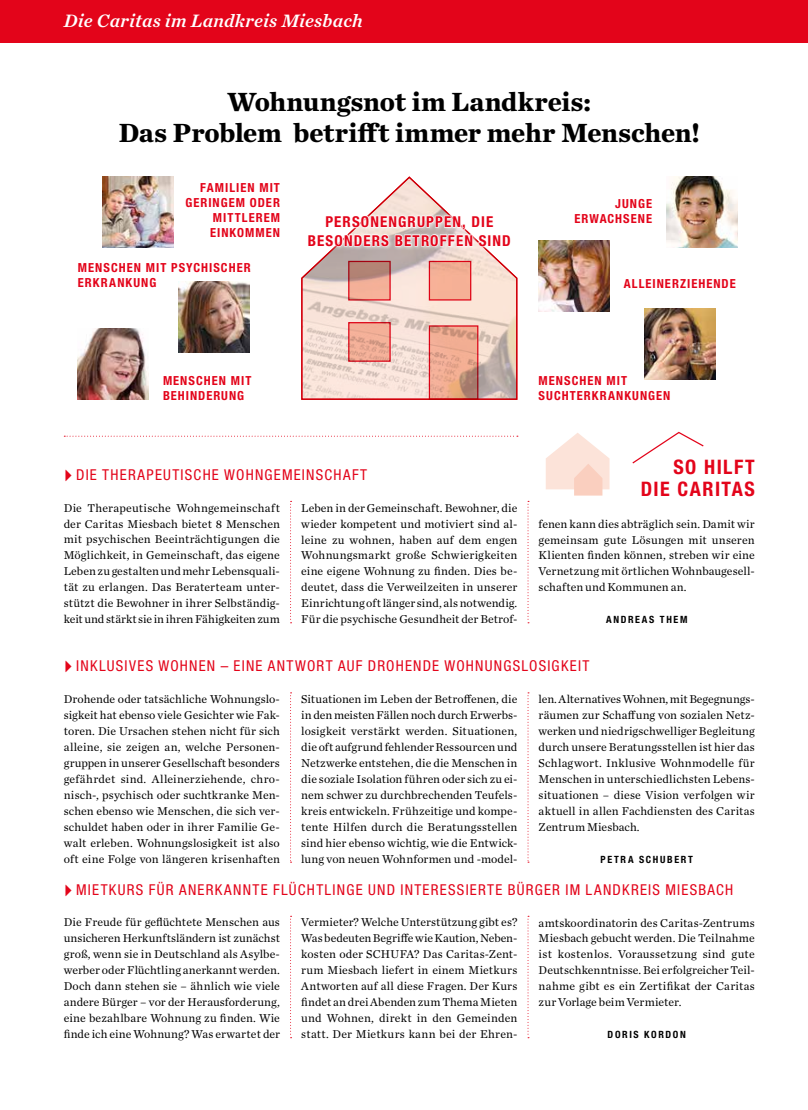
<style>
.page{position:relative;width:808px;height:1110px;background:#fff}
.page>*{position:absolute;margin:0;border:0;box-sizing:border-box;transform-origin:0 0}
.t1{font:700 27.5px/31.2px "Chronicle Text G1";letter-spacing:-.01em;color:#000;text-align:center}
.t2{font:700 condensed 20px/21.2px "Helvetica Neue LT Std";letter-spacing:.07em;color:#e3041a;text-align:right}
.t3{font:italic 18.75px "Chronicle Text G1 Semi";letter-spacing:.015em;color:#fff}
.t4{font:condensed 15px "Helvetica Neue LT Std";letter-spacing:.08em;color:#e3041a}
.t5{font:700 condensed 15px/18.8px "Helvetica Neue LT Std";letter-spacing:.075em;color:#e3041a;text-align:center}
.t6{font:700 condensed 12.5px/15px "Helvetica Neue LT Std";letter-spacing:.08em;color:#e3041a}
.t7{font:11.88px/16px "Chronicle Text G1";letter-spacing:.005em;color:#000;text-align:justify}
.t8{font:700 condensed 10px "Helvetica Neue LT Std";letter-spacing:.165em;color:#000}
.s1{font-family:"Chronicle Text G1";font-stretch:normal}
</style>
<div class="page">
<div style="left:0;top:0;width:808px;height:43px;background:#e3041a"></div>
<svg style="left:290px;top:500px;width:2px;height:123px"></svg>
<svg style="left:290px;top:692px;width:2px;height:170px"></svg>
<svg style="left:290px;top:915px;width:2px;height:120px"></svg>
<svg style="left:527px;top:500px;width:2px;height:123px"></svg>
<svg style="left:527px;top:692px;width:2px;height:170px"></svg>
<svg style="left:527px;top:915px;width:2px;height:120px"></svg>
<svg style="left:632px;top:431px;width:72px;height:33px"></svg>
<svg style="left:546px;top:433px;width:63px;height:62px"></svg>
<img style="left:179px;top:282px;width:71px;height:71px">
<img style="left:103px;top:176px;width:71px;height:71px">
<img style="left:78px;top:329px;width:71px;height:71px">
<img style="left:539px;top:240px;width:70px;height:71px">
<img style="left:666px;top:176px;width:71px;height:71px">
<img style="left:645px;top:308px;width:71px;height:71px">
<svg style="left:301px;top:176px;width:217px;height:224px"></svg>
<svg style="left:348px;top:322px;width:43px;height:39px;background:#ea9a88"></svg>
<div style="left:429px;top:261px;width:42px;height:39px;background:#f5b096;border:1px solid #e3041a"></div>
<svg style="left:348px;top:261px;width:43px;height:39px;background:#d38c7d"></svg>
<svg style="left:429px;top:325px;width:49px;height:75px;background:#e09781"></svg>
<div style="left:305px;top:213px;width:210px;height:38px;background:#fff"></div>
<svg style="left:307px;top:212px;width:204px;height:38px"></svg>
<svg style="left:64px;top:435px;width:454px;height:1px"></svg>
<h3 class="t3" style="left:64px;top:6px;width:300px">Die Caritas im Landkreis Miesbach</h3>
<h1 class="t1" style="left:119px;top:84px;width:583px">Wohnungsnot im Landkreis:<br>Das Problem betrifft immer mehr Menschen!</h1>
<p class="t6" style="left:185px;top:180px;width:96px;text-align:right">FAMILIEN MIT<br>GERINGEM ODER<br>MITTLEREM<br>EINKOMMEN</p>
<p class="t6" style="left:78px;top:260px;width:174px">MENSCHEN MIT PSYCHISCHER<br>ERKRANKUNG</p>
<p class="t5" style="left:308px;top:212px;width:205px">PERSONENGRUPPEN, DIE<br>BESONDERS BETROFFEN SIND</p>
<p class="t6" style="left:574px;top:196px;width:79px;text-align:right">JUNGE<br>ERWACHSENE</p>
<p class="t6" style="left:624px;top:276px;width:113px">ALLEINERZIEHENDE</p>
<p class="t6" style="left:163px;top:372px;width:90px">MENSCHEN MIT<br>BEHINDERUNG</p>
<p class="t6" style="left:539px;top:372px;width:133px">MENSCHEN MIT<br>SUCHTERKRANKUNGEN</p>
<p class="t4" style="left:64px;top:466px;width:305px"><span class="s1">•</span> DIE THERAPEUTISCHE WOHNGEMEINSCHAFT</p>
<p class="t7" style="left:64px;top:499px;width:218px">Die Therapeutische Wohngemeinschaft der Caritas Miesbach bietet 8 Menschen mit psychischen Beeinträchtigungen die Möglichkeit, in Gemeinschaft, das eigene Leben zu gestalten und mehr Lebensquali&shy;tät zu erlangen. Das Beraterteam unter&shy;stützt die Bewohner in ihrer Selbständig&shy;keit und stärkt sie in ihren Fähigkeiten zum</p>
<p class="t7" style="left:301px;top:499px;width:218px">Leben in der Gemeinschaft. Bewohner, die wieder kompetent und motiviert sind al&shy;leine zu wohnen, haben auf dem engen Wohnungsmarkt große Schwierigkeiten eine eigene Wohnung zu finden. Dies be&shy;deutet, dass die Verweilzeiten in unserer Einrichtung oft länger sind, als notwendig.<br>Für die psychische Gesundheit der Betrof-</p>
<h2 class="t2" style="left:641px;top:456px;width:115px">SO HILFT<br>DIE CARITAS</h2>
<p class="t7" style="left:539px;top:515px;width:218px">fenen kann dies abträglich sein. Damit wir gemeinsam gute Lösungen mit unseren Klienten finden können, streben wir eine Vernetzung mit örtlichen Wohnbaugesell&shy;schaften und Kommunen an.</p>
<p class="t8" style="left:606px;top:613px;width:83px">ANDREAS THEM</p>
<p class="t4" style="left:64px;top:656px;width:527px"><span class="s1">•</span> INKLUSIVES WOHNEN – EINE ANTWORT AUF DROHENDE WOHNUNGSLOSIGKEIT</p>
<p class="t7" style="left:64px;top:690px;width:218px">Drohende oder tatsächliche Wohnungslo&shy;sigkeit hat ebenso viele Gesichter wie Fak&shy;toren. Die Ursachen stehen nicht für sich alleine, sie zeigen an, welche Personen&shy;gruppen in unserer Gesellschaft besonders gefährdet sind. Alleinerziehende, chro&shy;nisch-, psychisch oder suchtkranke Men&shy;schen ebenso wie Menschen, die sich ver&shy;schuldet haben oder in ihrer Familie Ge&shy;walt erleben. Wohnungslosigkeit ist also oft eine Folge von längeren krisenhaften</p>
<p class="t7" style="left:301px;top:690px;width:218px">Situationen im Leben der Betroffenen, die in den meisten Fällen noch durch Erwerbs&shy;losigkeit verstärkt werden. Situationen, die oft aufgrund fehlender Ressourcen und Netzwerke entstehen, die die Menschen in die soziale Isolation führen oder sich zu ei&shy;nem schwer zu durchbrechenden Teufels&shy;kreis entwickeln. Frühzeitige und kompe&shy;tente Hilfen durch die Beratungsstellen sind hier ebenso wichtig, wie die Entwick&shy;lung von neuen Wohnformen und -model-</p>
<p class="t7" style="left:539px;top:690px;width:218px">len. Alternatives Wohnen, mit Begegnungs&shy;räumen zur Schaffung von sozialen Netz&shy;werken und niedrigschwelliger Begleitung durch unsere Beratungsstellen ist hier das Schlagwort. Inklusive Wohnmodelle für Menschen in unterschiedlichsten Lebens&shy;situationen – diese Vision verfolgen wir aktuell in allen Fachdiensten des Caritas Zentrum Miesbach.</p>
<p class="t8" style="left:601px;top:852px;width:94px">PETRA SCHUBERT</p>
<p class="t4" style="left:64px;top:880px;width:671px"><span class="s1">•</span> MIETKURS FÜR ANERKANNTE FLÜCHTLINGE UND INTERESSIERTE BÜRGER IM LANDKREIS MIESBACH</p>
<p class="t7" style="left:64px;top:913px;width:218px">Die Freude für geflüchtete Menschen aus unsicheren Herkunftsländern ist zunächst groß, wenn sie in Deutschland als Asylbe&shy;werber oder Flüchtling anerkannt werden.<br>Doch dann stehen sie – ähnlich wie viele andere Bürger – vor der Herausforderung, eine bezahlbare Wohnung zu finden. Wie finde ich eine Wohnung? Was erwartet der</p>
<p class="t7" style="left:301px;top:913px;width:218px">Vermieter? Welche Unterstützung gibt es?<br>Was bedeuten Begriffe wie Kaution, Neben&shy;kosten oder SCHUFA? Das Caritas-Zent&shy;rum Miesbach liefert in einem Mietkurs Antworten auf all diese Fragen. Der Kurs findet an drei Abenden zum Thema Mieten und Wohnen, direkt in den Gemeinden statt. Der Mietkurs kann bei der Ehren-</p>
<p class="t7" style="left:539px;top:913px;width:218px">amtskoordinatorin des Caritas-Zentrums Miesbach gebucht werden. Die Teilnahme ist kostenlos. Voraussetzung sind gute Deutschkenntnisse. Bei erfolgreicher Teil&shy;nahme gibt es ein Zertifikat der Caritas zur Vorlage beim Vermieter.</p>
<p class="t8" style="left:608px;top:1028px;width:80px">DORIS KORDON</p>
</div>
